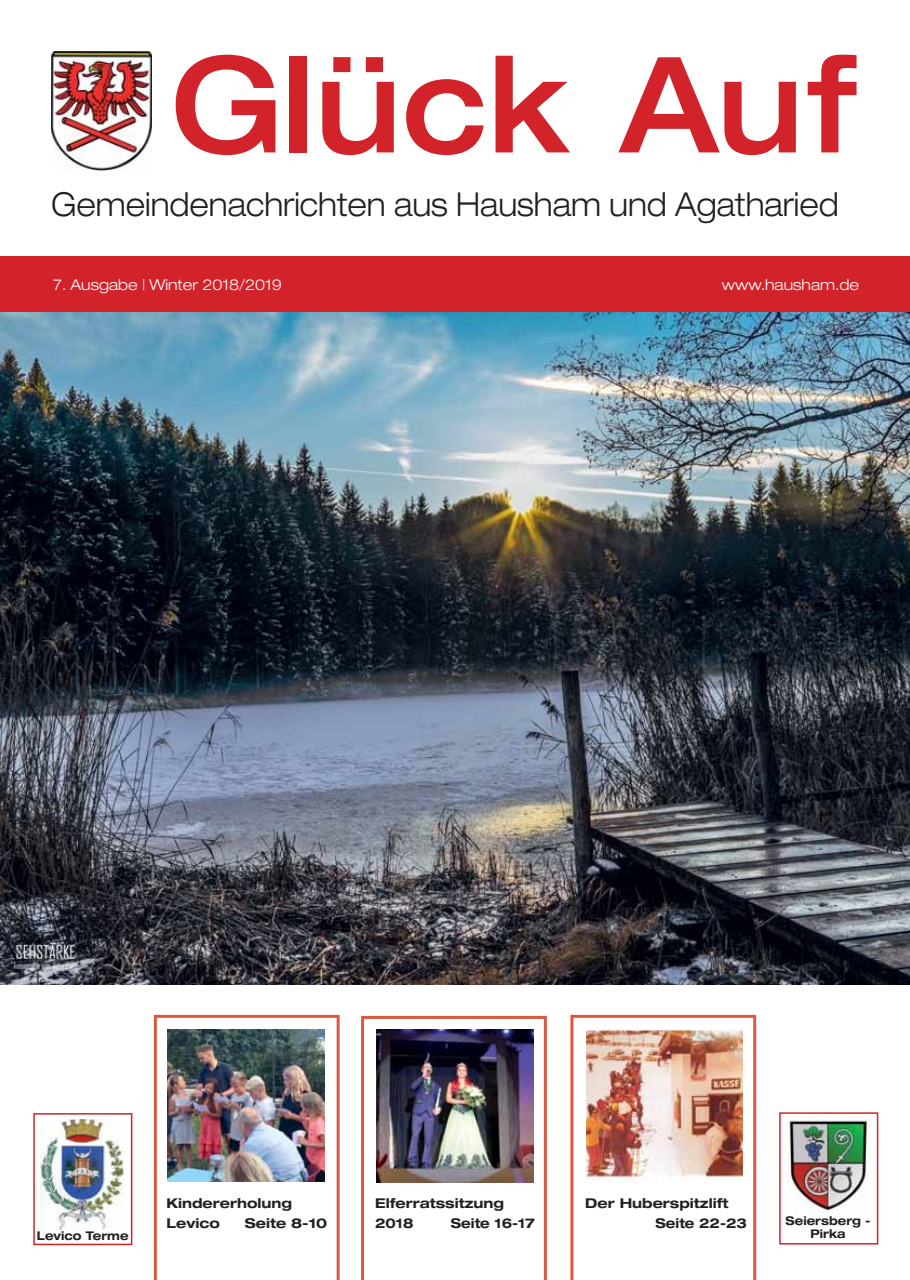
<style>
.page{position:relative;width:910px;height:1280px;background:#fff}
.page>*{position:absolute;margin:0;border:0;box-sizing:border-box;transform-origin:0 0}
.t1{font:500 expanded 133.2px "Helvetica Neue";letter-spacing:.01em;color:#d2232a;scale:.93 1}
.t2{font:300 expanded 33px "Helvetica Neue";color:#231f20;scale:.91 1}
.t3{font:300 expanded 15px "Helvetica Neue";color:#fff}
.t4{font:700 expanded 13.5px/20.7px "Helvetica Neue";color:#231f20}
.t5{font:700 expanded 13.5px "Helvetica Neue";color:#231f20;scale:.94 1}
.t6{font:700 expanded 12px "Helvetica Neue";color:#231f20;scale:.94 1}
</style>
<div class="page">
<img style="left:0;top:312px;width:910px;height:672px">
<img style="left:51px;top:51px;width:101px;height:119px">
<div style="left:0;top:256px;width:910px;height:56px;background:#d2232a"></div>
<img style="left:784px;top:1120px;width:86px;height:94px">
<div style="left:779px;top:1112px;width:99px;height:132px;border:2px solid #d2232a"></div>
<img style="left:40px;top:1119px;width:83px;height:111px">
<div style="left:33px;top:1113px;width:99px;height:132px;border:2px solid #d2232a"></div>
<svg style="left:361px;top:1016px;width:186px;height:264px"></svg>
<svg style="left:154px;top:1015px;width:186px;height:265px"></svg>
<svg style="left:570px;top:1015px;width:186px;height:265px"></svg>
<img style="left:167px;top:1029px;width:157px;height:153px">
<img style="left:376px;top:1029px;width:157px;height:154px">
<img style="left:586px;top:1029px;width:156px;height:153px">
<h1 class="t1" style="left:172px;top:29px;width:736px">Glück Auf</h1>
<h2 class="t2" style="left:51px;top:192px;width:867px">Gemeindenachrichten aus Hausham und Agatharied</h2>
<p class="t3" style="left:53px;top:279px;width:230px">7. Ausgabe | Winter 2018/2019</p>
<p class="t3" style="left:722px;top:279px;width:139px">www.hausham.de</p>
<p class="t4" style="left:375px;top:1194px;width:130px">Elferratssitzung<br>2018</p>
<p class="t4" style="left:656px;top:1194px;width:93px;text-indent:-70px">Der Huberspitzlift<br>Seite 22-23</p>
<p class="t4" style="left:166px;top:1194px;width:127px">Kindererholung<br>Levico</p>
<p class="t6" style="left:786px;top:1216px;width:92px">Seiersberg -</p>
<p class="t4" style="left:245px;top:1215px;width:84px">Seite 8-10</p>
<p class="t5" style="left:451px;top:1219px;width:91px">Seite 16-17</p>
<p class="t6" style="left:37px;top:1231px;width:99px">Levico Terme</p>
<p class="t6" style="left:811px;top:1230px;width:39px">Pirka</p>
</div>
